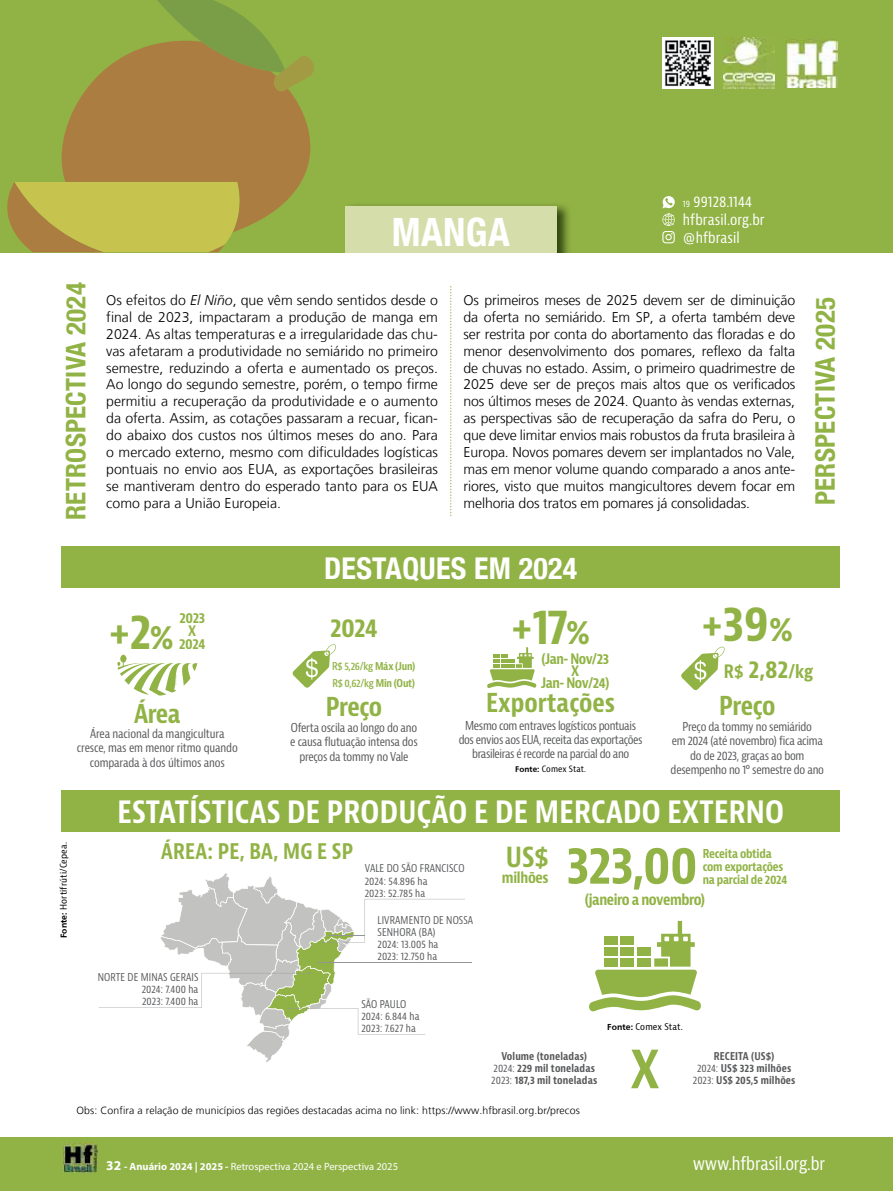
<style>
.page{position:relative;width:893px;height:1191px;background:#fff}
.page>*{position:absolute;margin:0;border:0;box-sizing:border-box;transform-origin:0 0}
.t1{font:700 condensed 51.3px "Bernina Sans";color:#91b345}
.t2{font:700 condensed 48.3px "Bernina Sans";color:#91b345}
.t3{font:700 condensed 39px "Helvetica Neue";letter-spacing:.01em;color:#fff}
.t4{font:700 condensed 39px "Bernina Sans";color:#91b345}
.t5{font:700 condensed 30px "Bernina Sans";letter-spacing:.01em;color:#fff}
.t6{font:700 condensed 30px "Helvetica Neue";letter-spacing:.01em;color:#fff}
.t7{font:700 condensed 27px "Helvetica Neue";letter-spacing:.01em;color:#91b345}
.t8{font:700 condensed 27px "Bernina Sans";color:#91b345}
.t9{font:700 condensed 25.35px "Bernina Sans";letter-spacing:-.02em;color:#91b345}
.t10{font:700 condensed 25.35px "Bernina Sans";color:#91b345}
.t11{font:700 condensed 21px "Bernina Sans";letter-spacing:.01em;color:#91b345}
.t12{font:condensed 18px "Bernina Sans";letter-spacing:-.01em;color:#fff}
.t13{font:700 condensed 18px "Bernina Sans";color:#91b345}
.t14{font:condensed 15px/18px "Bernina Sans";letter-spacing:.01em;color:#fff}
.t15{font:700 condensed 15px "Bernina Sans";letter-spacing:-.03em;color:#91b345}
.t16{font:300 14.1px/17px "Frutiger LT";letter-spacing:-.005em;color:#000;text-align:justify}
.t17{font:700 condensed 14.1px/12.8px "Bernina Sans";letter-spacing:-.03em;color:#91b345;text-align:center}
.t18{font:condensed 12px/14.4px "Bernina Sans";letter-spacing:-.02em;color:#58595b;text-align:center}
.t19{font:700 condensed 12px/12.9px "Bernina Sans";letter-spacing:-.02em;color:#91b345}
.t20{font:condensed 10.5px/12px "Bernina Sans";letter-spacing:.005em;color:#58595b}
.t21{font:700 condensed 10.5px/12px "Bernina Sans";letter-spacing:.01em;color:#58595b;text-align:center}
.t22{font:300 10.5px "Frutiger LT";letter-spacing:.01em;color:#000}
.t23{font:10.5px "Myriad Pro";color:#fff}
.t24{font:600 condensed 10.5px/16.5px "Bernina Sans";letter-spacing:-.025em;color:#91b345}
.t25{font:condensed 9px "Bernina Sans";letter-spacing:.01em;color:#000}
.t26{font:condensed 8.4px "Bernina Sans";color:#000}
.s1{font-size:9px}
.s2{font-style:italic}
.s3{font-size:48.3px}
.s4{font-size:33px}
.s5{font-weight:700}
.s6{font-size:39px}
.s7{font-size:24px}
.s8{font-family:"Frutiger";font-weight:700;font-stretch:normal}
.s9{font-weight:400}
.s10{font-weight:700;font-size:13.5px}
</style>
<div class="page">
<div style="left:0;top:0;width:892px;height:252px;background:#91b345"></div>
<svg style="left:61px;top:44px;width:250px;height:186px;fill:#ac7d41"></svg>
<svg style="left:7px;top:182px;width:233px;height:70px;background:#bfb74b"></svg>
<svg style="left:157px;top:0;width:157px;height:91px"></svg>
<img style="left:353px;top:205px;width:216px;height:47px">
<div style="left:345px;top:206px;width:211px;height:46px;background:#d5deab"></div>
<div style="left:0;top:1137px;width:893px;height:54px;background:#91b345"></div>
<img style="left:663px;top:38px;width:51px;height:51px">
<img style="left:785px;top:39px;width:53px;height:48px">
<img style="left:723px;top:38px;width:52px;height:51px">
<div style="left:62px;top:546px;width:778px;height:41px;background:#91b345"></div>
<div style="left:62px;top:790px;width:778px;height:41px;background:#91b345"></div>
<hr style="left:319px;top:962px;width:153px;height:1px;background:#939598">
<svg style="left:99px;top:873px;width:366px;height:189px"></svg>
<svg style="left:117px;top:654px;width:80px;height:42px"></svg>
<svg style="left:589px;top:921px;width:112px;height:90px"></svg>
<svg style="left:662px;top:196px;width:13px;height:47px"></svg>
<hr style="left:892px;top:0;width:1px;height:91px;background:#91b345">
<svg style="left:487px;top:647px;width:49px;height:41px"></svg>
<svg style="left:292px;top:644px;width:44px;height:44px"></svg>
<svg style="left:681px;top:646px;width:44px;height:44px"></svg>
<svg style="left:450px;top:286px;width:1px;height:230px"></svg>
<img style="left:64px;top:1142px;width:34px;height:30px">
<h3 class="t7" style="left:60px;top:520px;width:239px;rotate:-90deg">RETROSPECTIVA 2024</h3>
<h3 class="t3" style="left:392px;top:209px;width:119px">MANGA</h3>
<p class="t14" style="left:683px;top:193px;width:83px"><span class="s1">19</span> 99128.1144 hfbrasil.org.br @hfbrasil</p>
<p class="t16" style="left:106px;top:292px;width:333px">Os efeitos do <span class="s2">El Niño</span>, que vêm sendo sentidos desde o final de 2023, impactaram a produção de manga em 2024. As altas temperaturas e a irregularidade das chu&shy;vas afetaram a produtividade no semiárido no primeiro semestre, reduzindo a oferta e aumentado os preços.<br>Ao longo do segundo semestre, porém, o tempo firme permitiu a recuperação da produtividade e o aumento da oferta. Assim, as cotações passaram a recuar, fican&shy;do abaixo dos custos nos últimos meses do ano. Para o mercado externo, mesmo com dificuldades logísticas pontuais no envio aos EUA, as exportações brasileiras se mantiveram dentro do esperado tanto para os EUA como para a União Europeia.</p>
<p class="t16" style="left:463px;top:292px;width:333px">Os primeiros meses de 2025 devem ser de diminuição da oferta no semiárido. Em SP, a oferta também deve ser restrita por conta do abortamento das floradas e do menor desenvolvimento dos pomares, reflexo da falta de chuvas no estado. Assim, o primeiro quadrimestre de 2025 deve ser de preços mais altos que os verificados nos últimos meses de 2024. Quanto às vendas externas, as perspectivas são de recuperação da safra do Peru, o que deve limitar envios mais robustos da fruta brasileira à Europa. Novos pomares devem ser implantados no Vale, mas em menor volume quando comparado a anos ante&shy;riores, visto que muitos mangicultores devem focar em melhoria dos tratos em pomares já consolidadas.</p>
<h3 class="t6" style="left:324px;top:550px;width:255px">DESTAQUES EM 2024</h3>
<h3 class="t7" style="left:809px;top:505px;width:209px;rotate:-90deg">PERSPECTIVA 2025</h3>
<h3 class="t4" style="left:109px;top:607px;width:66px">+<span class="s3">2</span><span class="s4">%</span></h3>
<p class="t17" style="left:179px;top:612px;width:28px">2023<br>X<br>2024</p>
<h3 class="t9" style="left:330px;top:612px;width:49px">2024</h3>
<p class="t24" style="left:332px;top:658px;width:85px">R$ 5,26/kg <span class="s5">Máx (Jun)<br></span>R$ 0,62/kg <span class="s5">Min (Out)</span></p>
<h2 class="t2" style="left:511px;top:596px;width:81px"><span class="s6">+</span>17<span class="s4">%</span></h2>
<p class="t17" style="left:541px;top:653px;width:70px;line-height:12.1px">(Jan- Nov/23<br>X<br>Jan- Nov/24)</p>
<h2 class="t2" style="left:702px;top:594px;width:93px"><span class="s6">+</span>39<span class="s4">%</span></h2>
<p class="t13" style="left:724px;top:660px;width:91px">R$ <span class="s7">2,82</span>/kg</p>
<h3 class="t9" style="left:134px;top:698px;width:48px">Área</h3>
<p class="t18" style="left:77px;top:726px;width:162px">Área nacional da mangicultura cresce, mas em menor ritmo quando comparada à dos últimos anos</p>
<h3 class="t9" style="left:326px;top:691px;width:58px">Preço</h3>
<p class="t18" style="left:290px;top:720px;width:129px">Oferta oscila ao longo do ano e causa flutuação intensa dos preços da tommy no Vale</p>
<h3 class="t10" style="left:486px;top:687px;width:131px">Exportações</h3>
<p class="t18" style="left:459px;top:718px;width:185px">Mesmo com entraves logísticos pontuais dos envios aos EUA, receita das exportações brasileiras é recorde na parcial do ano</p>
<p class="t26" style="left:515px;top:763px;width:73px"><span class="s8">Fonte:</span> Comex Stat.</p>
<h3 class="t9" style="left:719px;top:690px;width:58px">Preço</h3>
<p class="t18" style="left:671px;top:719px;width:155px">Preço da tommy no semiárido<br>em 2024 (até novembro) fica acima do de 2023, graças ao bom desempenho no 1º semestre do ano</p>
<p class="t25" style="left:58px;top:938px;width:97px;rotate:-90deg"><span class="s8">Fonte:</span> Hortifrúti/Cepea.</p>
<h3 class="t5" style="left:117px;top:793px;width:668px">ESTATÍSTICAS DE PRODUÇÃO E DE MERCADO EXTERNO</h3>
<h3 class="t11" style="left:161px;top:838px;width:194px">ÁREA: PE, BA, MG E SP</h3>
<p class="t20" style="left:142px;top:971px;width:58px;text-align:justify;text-indent:-44px">NORTE DE MINAS GERAIS 2024: 7.400 ha 2023: 7.400 ha</p>
<p class="t20" style="left:365px;top:863px;width:101px">VALE DO SÃO FRANCISCO<br>2024: 54.896 ha<br>2023: 52.785 ha</p>
<p class="t20" style="left:378px;top:914px;width:97px">LIVRAMENTO DE NOSSA<br>SENHORA (BA)<br>2024: 13.005 ha<br>2023: 12.750 ha</p>
<p class="t20" style="left:361px;top:998px;width:60px">SÃO PAULO<br>2024: 6.844 ha<br>2023: 7.627 ha</p>
<h3 class="t8" style="left:506px;top:840px;width:44px">US$</h3>
<p class="t19" style="left:703px;top:847px;width:86px">Receita obtida com exportações na parcial de 2024</p>
<h1 class="t1" style="left:566px;top:833px;width:133px">323,00</h1>
<p class="t15" style="left:502px;top:868px;width:48px">milhões</p>
<p class="t15" style="left:585px;top:890px;width:122px">(janeiro a novembro)</p>
<p class="t25" style="left:607px;top:1020px;width:77px"><span class="s8">Fonte:</span> Comex Stat.</p>
<h1 class="t1" style="left:630px;top:1038px;width:31px">X</h1>
<p class="t21" style="left:491px;top:1050px;width:108px">Volume (toneladas)<br><span class="s9">2024:</span> 229 mil toneladas<br><span class="s9">2023:</span> 187,3 mil toneladas</p>
<p class="t21" style="left:697px;top:1050px;width:96px">RECEITA (US$)<br><span class="s9">2024:</span> US$ 323 milhões</p>
<p class="t21" style="left:693px;top:1074px;width:104px"><span class="s9">2023:</span> US$ 205,5 milhões</p>
<p class="t22" style="left:77px;top:1104px;width:505px">Obs: Confira a relação de municípios das regiões destacadas acima no link: https://www.hfbrasil.org.br/precos</p>
<p class="t23" style="left:106px;top:1160px;width:293px"><span class="s10">32</span> <span class="s5">- Anuário 2024 | 2025 -</span> Retrospectiva 2024 e Perspectiva 2025</p>
<p class="t12" style="left:693px;top:1152px;width:134px">www.hfbrasil.org.br</p>
</div>
